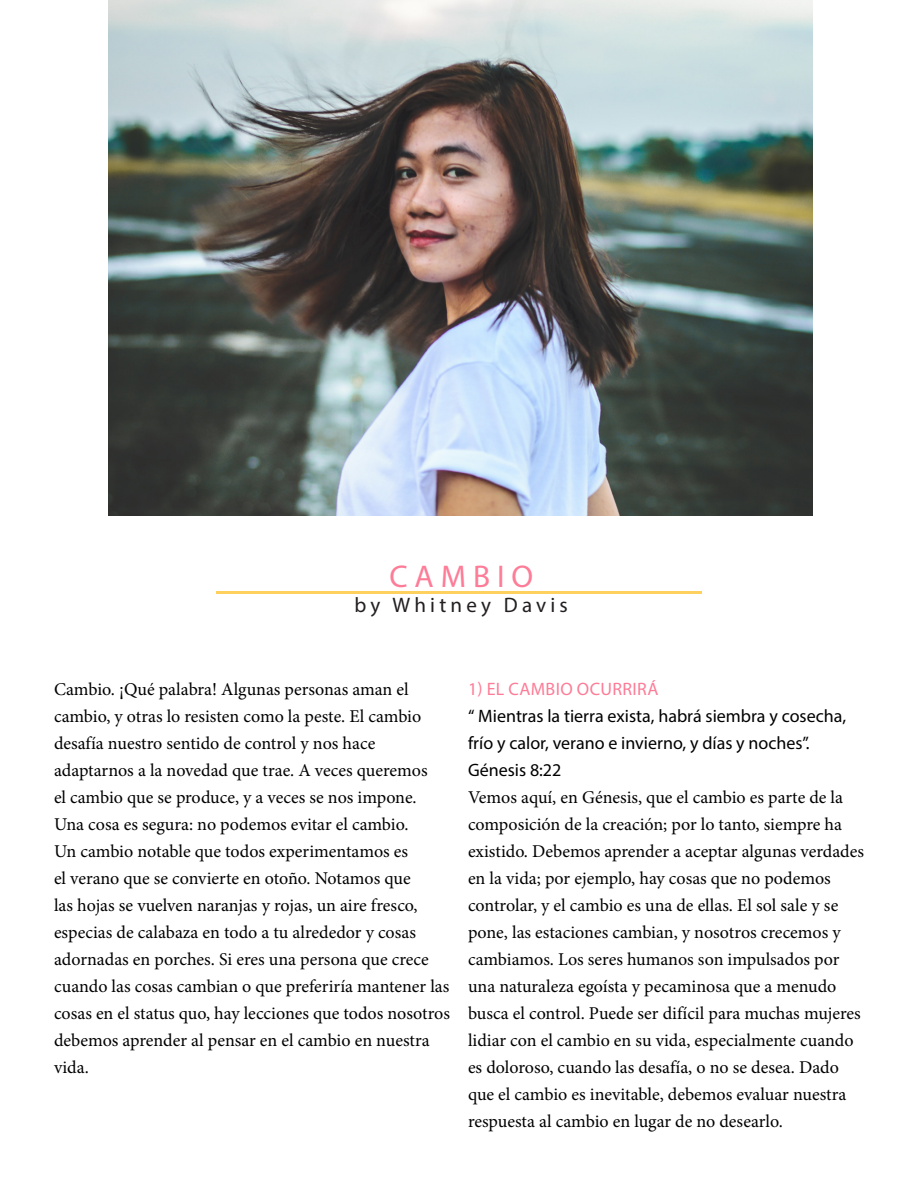
<style>
.page{position:relative;width:918px;height:1188px;background:#fff}
.page>*{position:absolute;margin:0;border:0;box-sizing:border-box;transform-origin:0 0}
.t1{font:31.5px "Myriad Pro";letter-spacing:.22em;color:#fd7c97}
.t2{font:21px "Myriad Pro";letter-spacing:.2em;color:#231f20}
.t3{font:18px/27px "Minion Pro";color:#000}
.t4{font:18px/27px "Myriad Pro";color:#000}
.t5{font:18px "Myriad Pro";letter-spacing:.02em;color:#fd7c97}
</style>
<div class="page">
<img style="left:108px;top:0;width:705px;height:515px">
<hr style="left:216px;top:591px;width:486px;height:3px;background:#fed15f">
<p class="t1" style="left:389px;top:557px;width:145px">CAMBIO</p>
<p class="t2" style="left:355px;top:592px;width:215px">by Whitney Davis</p>
<p class="t3" style="left:54px;top:676px;width:397px">Cambio. ¡Qué palabra! Algunas personas aman el cambio, y otras lo resisten como la peste. El cambio desafía nuestro sentido de control y nos hace adaptarnos a la novedad que trae. A veces queremos<br>el cambio que se produce, y a veces se nos impone.<br>Una cosa es segura: no podemos evitar el cambio.<br>Un cambio notable que todos experimentamos es<br>el verano que se convierte en otoño. Notamos que<br>las hojas se vuelven naranjas y rojas, un aire fresco, especias de calabaza en todo a tu alrededor y cosas adornadas en porches. Si eres una persona que crece cuando las cosas cambian o que preferiría mantener las cosas en el status quo, hay lecciones que todos nosotros debemos aprender al pensar en el cambio en nuestra vida.</p>
<p class="t5" style="left:468px;top:678px;width:192px">1) EL CAMBIO OCURRIRÁ</p>
<p class="t4" style="left:468px;top:702px;width:380px">“ Mientras la tierra exista, habrá siembra y cosecha, frío y calor, verano e invierno, y días y noches”.<br>Génesis 8:22</p>
<p class="t3" style="left:468px;top:784px;width:398px">Vemos aquí, en Génesis, que el cambio es parte de la composición de la creación; por lo tanto, siempre ha existido. Debemos aprender a aceptar algunas verdades en la vida; por ejemplo, hay cosas que no podemos controlar, y el cambio es una de ellas. El sol sale y se pone, las estaciones cambian, y nosotros crecemos y cambiamos. Los seres humanos son impulsados por una naturaleza egoísta y pecaminosa que a menudo busca el control. Puede ser difícil para muchas mujeres lidiar con el cambio en su vida, especialmente cuando es doloroso, cuando las desafía, o no se desea. Dado que el cambio es inevitable, debemos evaluar nuestra respuesta al cambio en lugar de no desearlo.</p>
</div>
